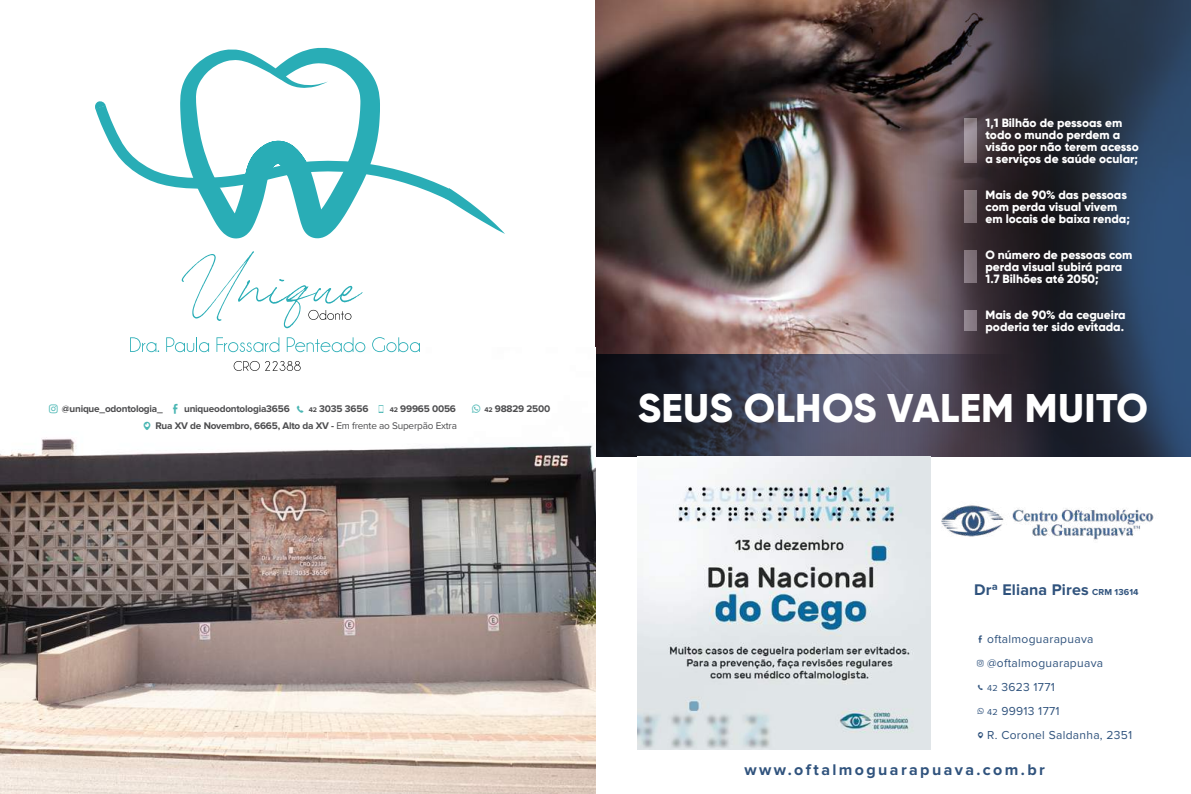
<style>
.page{position:relative;width:1191px;height:794px;background:#fff}
.page>*{position:absolute;margin:0;border:0;box-sizing:border-box;transform-origin:0 0}
.t1{font:800 40px "Gilroy";letter-spacing:.01em;color:#fff}
.t2{font:700 16px "Proxima Nova";letter-spacing:.15em;color:#30537d}
.t3{font:700 16px "Proxima Nova";letter-spacing:.01em;color:#30537d}
.t4{font:800 12px/12px "Gilroy";color:#fff}
.t5{font:12px/24px "Proxima Nova";letter-spacing:.025em;color:#30537d}
.t6{font:700 10px/17px "Proxima Nova";letter-spacing:-.02em;color:#4d4d4f;text-align:center}
.s1{font-family:"Social Media Circled";font-weight:400;font-size:16px;color:#49b6b3}
.s2{font-size:7px}
.s3{font-weight:400}
.s4{font-size:9px}
.s5{font-family:"Social Media Circled"}
</style>
<div class="page">
<img style="left:595px;top:0;width:130px;height:354px">
<img style="left:725px;top:0;width:466px;height:354px">
<svg style="left:596px;top:354px;width:595px;height:102px;background:#343748"></svg>
<img style="left:941px;top:505px;width:213px;height:35px">
<img style="left:638px;top:456px;width:293px;height:293px">
<svg style="left:964px;top:118px;width:12px;height:45px"></svg>
<div style="left:964px;top:190px;width:12px;height:33px;background:#817276"></div>
<div style="left:964px;top:250px;width:12px;height:33px;background:#82737b"></div>
<div style="left:964px;top:310px;width:12px;height:21px;background:#8a7d87"></div>
<img style="left:0;top:348px;width:595px;height:446px">
<svg style="left:182px;top:251px;width:181px;height:77px"></svg>
<svg style="left:130px;top:337px;width:29px;height:15px"></svg>
<svg style="left:166px;top:337px;width:43px;height:15px"></svg>
<svg style="left:216px;top:337px;width:63px;height:15px"></svg>
<svg style="left:287px;top:337px;width:78px;height:15px"></svg>
<svg style="left:372px;top:337px;width:48px;height:15px"></svg>
<svg style="left:234px;top:361px;width:66px;height:10px"></svg>
<svg style="left:180px;top:48px;width:200px;height:190px"></svg>
<svg style="left:95px;top:100px;width:410px;height:134px"></svg>
<p class="t6" style="left:45px;top:401px;width:507px"><span class="s1">Ú</span>@unique_odontologia_ <span class="s1">Î</span>uniqueodontologia3656 <span class="s1">¼</span><span class="s2">42</span> 3035 3656 <span class="s1">ï</span><span class="s2">42</span> 99965 0056 <span class="s1">Õ</span><span class="s2">42</span> 98829 2500 <span class="s1">¾</span>Rua XV de Novembro, 6665, Alto da XV - <span class="s3">Em frente ao Superpão Extra</span></p>
<p class="t4" style="left:985px;top:116px;width:155px">1,1 Bilhão de pessoas em todo o mundo perdem a visão por não terem acesso a serviços de saúde ocular;</p>
<p class="t4" style="left:985px;top:188px;width:146px">Mais de 90% das pessoas com perda visual vivem em locais de baixa renda;</p>
<p class="t4" style="left:985px;top:248px;width:148px">O número de pessoas com perda visual subirá para<br>1.7 Bilhões até 2050;</p>
<p class="t4" style="left:985px;top:308px;width:142px">Mais de 90% da cegueira poderia ter sido evitada.</p>
<h1 class="t1" style="left:638px;top:383px;width:511px">SEUS OLHOS VALEM MUITO</h1>
<h2 class="t3" style="left:974px;top:580px;width:166px">Drª Eliana Pires <span class="s4">CRM 13614</span></h2>
<p class="t5" style="left:974px;top:627px;width:159px"><span class="s5">Î</span>oftalmoguarapuava<br><span class="s5">Ú</span>@oftalmoguarapuava<br><span class="s5">¼</span><span class="s4">42</span> 3623 1771<br><span class="s5">Õ</span><span class="s4">42</span> 99913 1771<br><span class="s5">¾</span>R. Coronel Saldanha, 2351</p>
<h2 class="t2" style="left:744px;top:760px;width:302px">www.oftalmoguarapuava.com.br</h2>
</div>
